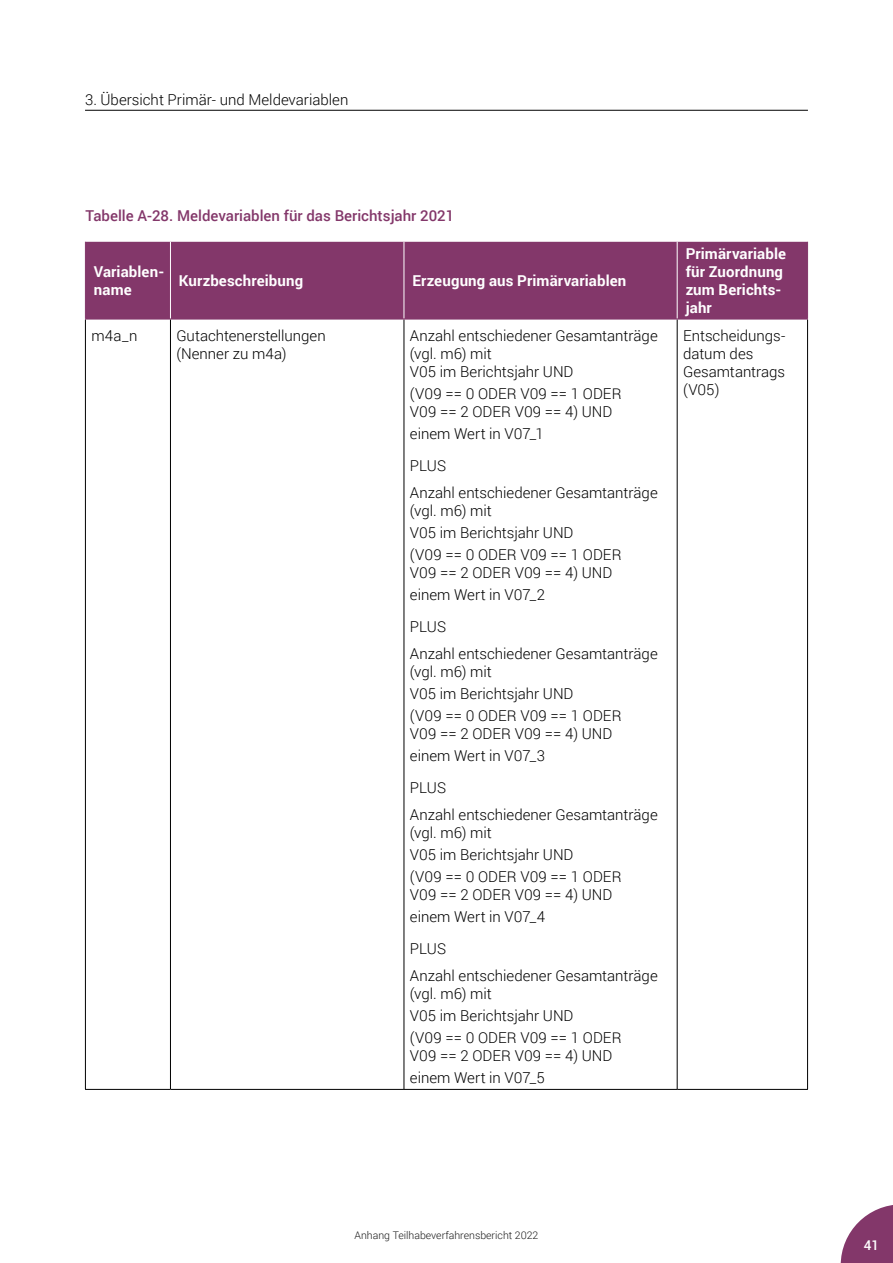
<style>
.page{position:relative;width:893px;height:1263px;background:#fff}
.page>*{position:absolute;margin:0;border:0;box-sizing:border-box;transform-origin:0 0}
.TabelleKopf{font:300 15px/18px "Roboto";color:#000}
.TabelleKopf-2{font:700 15px/18px "Roboto";letter-spacing:.01em;color:#fff}
.Tabellenbezeichnung{font:500 15px "Roboto";color:#83376a}
.Kopfzeile_11pt{font:300 15px "Roboto";color:#000}
.t1{font:500 13.5px "Roboto";color:#fff}
.t2{font:300 10.5px "Roboto";color:#1a1a1a}
</style>
<div class="page">
<hr style="left:85px;top:110px;width:723px;height:1px;background:#000">
<svg style="left:841px;top:1205px;width:52px;height:58px"></svg>
<div style="left:86px;top:242px;width:721px;height:77px;background:#83376a"></div>
<hr style="left:85px;top:319px;width:1px;height:770px;background:#000">
<hr style="left:170px;top:319px;width:1px;height:770px;background:#000">
<hr style="left:404px;top:319px;width:1px;height:770px;background:#000">
<hr style="left:677px;top:319px;width:1px;height:770px;background:#000">
<hr style="left:807px;top:319px;width:1px;height:770px;background:#000">
<hr style="left:85px;top:1089px;width:85px;height:1px;background:#000">
<hr style="left:170px;top:1089px;width:234px;height:1px;background:#000">
<hr style="left:404px;top:1089px;width:273px;height:1px;background:#000">
<hr style="left:677px;top:1089px;width:131px;height:1px;background:#000">
<hr style="left:170px;top:242px;width:1px;height:77px;background:#fff">
<hr style="left:404px;top:242px;width:1px;height:77px;background:#fff">
<hr style="left:677px;top:242px;width:1px;height:77px;background:#fff">
<hr style="left:85px;top:242px;width:1px;height:77px;background:#83376a">
<hr style="left:807px;top:242px;width:1px;height:77px;background:#83376a">
<hr style="left:85px;top:319px;width:85px;height:1px;background:#83376a">
<hr style="left:170px;top:319px;width:234px;height:1px;background:#83376a">
<hr style="left:404px;top:319px;width:273px;height:1px;background:#83376a">
<hr style="left:677px;top:319px;width:131px;height:1px;background:#83376a">
<p class="Kopfzeile_11pt" style="left:85px;top:89px;width:265px">3. Übersicht Primär- und Meldevariablen</p>
<p class="Tabellenbezeichnung" style="left:85px;top:205px;width:370px">Tabelle A-28. Meldevariablen für das Berichtsjahr 2021</p>
<p class="TabelleKopf-2" style="left:94px;top:262px;width:72px">Variablen&shy;name</p>
<p class="TabelleKopf-2" style="left:179px;top:271px;width:126px">Kurzbeschreibung</p>
<p class="TabelleKopf-2" style="left:412px;top:271px;width:215px">Erzeugung aus Primärvariablen</p>
<p class="TabelleKopf" style="left:91px;top:326px;width:48px">m4a_n</p>
<p class="TabelleKopf" style="left:176px;top:326px;width:151px">Gutachtenerstellungen</p>
<p class="TabelleKopf" style="left:176px;top:344px;width:111px">(Nenner zu m4a)</p>
<p class="TabelleKopf" style="left:410px;top:326px;width:249px">Anzahl entschiedener Gesamtanträge (vgl. m6) mit</p>
<p class="TabelleKopf" style="left:410px;top:362px;width:165px">V05 im Berichtsjahr UND</p>
<p class="TabelleKopf" style="left:410px;top:384px;width:213px">(V09 == 0 ODER V09 == 1 ODER</p>
<p class="TabelleKopf" style="left:410px;top:402px;width:204px">V09 == 2 ODER V09 == 4) UND</p>
<p class="TabelleKopf" style="left:410px;top:424px;width:135px">einem Wert in V07_1</p>
<p class="TabelleKopf" style="left:410px;top:456px;width:38px">PLUS</p>
<p class="TabelleKopf" style="left:410px;top:483px;width:249px">Anzahl entschiedener Gesamtanträge (vgl. m6) mit</p>
<p class="TabelleKopf" style="left:410px;top:523px;width:165px">V05 im Berichtsjahr UND</p>
<p class="TabelleKopf" style="left:410px;top:545px;width:213px">(V09 == 0 ODER V09 == 1 ODER</p>
<p class="TabelleKopf" style="left:410px;top:563px;width:204px">V09 == 2 ODER V09 == 4) UND</p>
<p class="TabelleKopf" style="left:410px;top:585px;width:137px">einem Wert in V07_2</p>
<p class="TabelleKopf" style="left:410px;top:617px;width:38px">PLUS</p>
<p class="TabelleKopf" style="left:410px;top:644px;width:249px">Anzahl entschiedener Gesamtanträge (vgl. m6) mit</p>
<p class="TabelleKopf" style="left:410px;top:684px;width:165px">V05 im Berichtsjahr UND</p>
<p class="TabelleKopf" style="left:410px;top:706px;width:213px">(V09 == 0 ODER V09 == 1 ODER</p>
<p class="TabelleKopf" style="left:410px;top:724px;width:204px">V09 == 2 ODER V09 == 4) UND</p>
<p class="TabelleKopf" style="left:410px;top:746px;width:137px">einem Wert in V07_3</p>
<p class="TabelleKopf" style="left:410px;top:778px;width:38px">PLUS</p>
<p class="TabelleKopf" style="left:410px;top:805px;width:249px">Anzahl entschiedener Gesamtanträge (vgl. m6) mit</p>
<p class="TabelleKopf" style="left:410px;top:845px;width:165px">V05 im Berichtsjahr UND</p>
<p class="TabelleKopf" style="left:410px;top:867px;width:213px">(V09 == 0 ODER V09 == 1 ODER</p>
<p class="TabelleKopf" style="left:410px;top:885px;width:204px">V09 == 2 ODER V09 == 4) UND</p>
<p class="TabelleKopf" style="left:410px;top:907px;width:137px">einem Wert in V07_4</p>
<p class="TabelleKopf" style="left:410px;top:939px;width:38px">PLUS</p>
<p class="TabelleKopf" style="left:410px;top:966px;width:249px">Anzahl entschiedener Gesamtanträge (vgl. m6) mit</p>
<p class="TabelleKopf" style="left:410px;top:1006px;width:165px">V05 im Berichtsjahr UND</p>
<p class="TabelleKopf" style="left:410px;top:1028px;width:213px">(V09 == 0 ODER V09 == 1 ODER</p>
<p class="TabelleKopf" style="left:410px;top:1046px;width:204px">V09 == 2 ODER V09 == 4) UND</p>
<p class="TabelleKopf" style="left:410px;top:1068px;width:136px">einem Wert in V07_5</p>
<p class="TabelleKopf-2" style="left:686px;top:244px;width:102px">Primärvariable für Zuordnung zum Berichts&shy;jahr</p>
<p class="TabelleKopf" style="left:683px;top:326px;width:104px">Entscheidungs&shy;datum des<br>Gesamtantrags (V05)</p>
<p class="t2" style="left:354px;top:1228px;width:185px">Anhang Teilhabeverfahrensbericht 2022</p>
<p class="t1" style="left:864px;top:1235px;width:17px">41</p>
</div>
